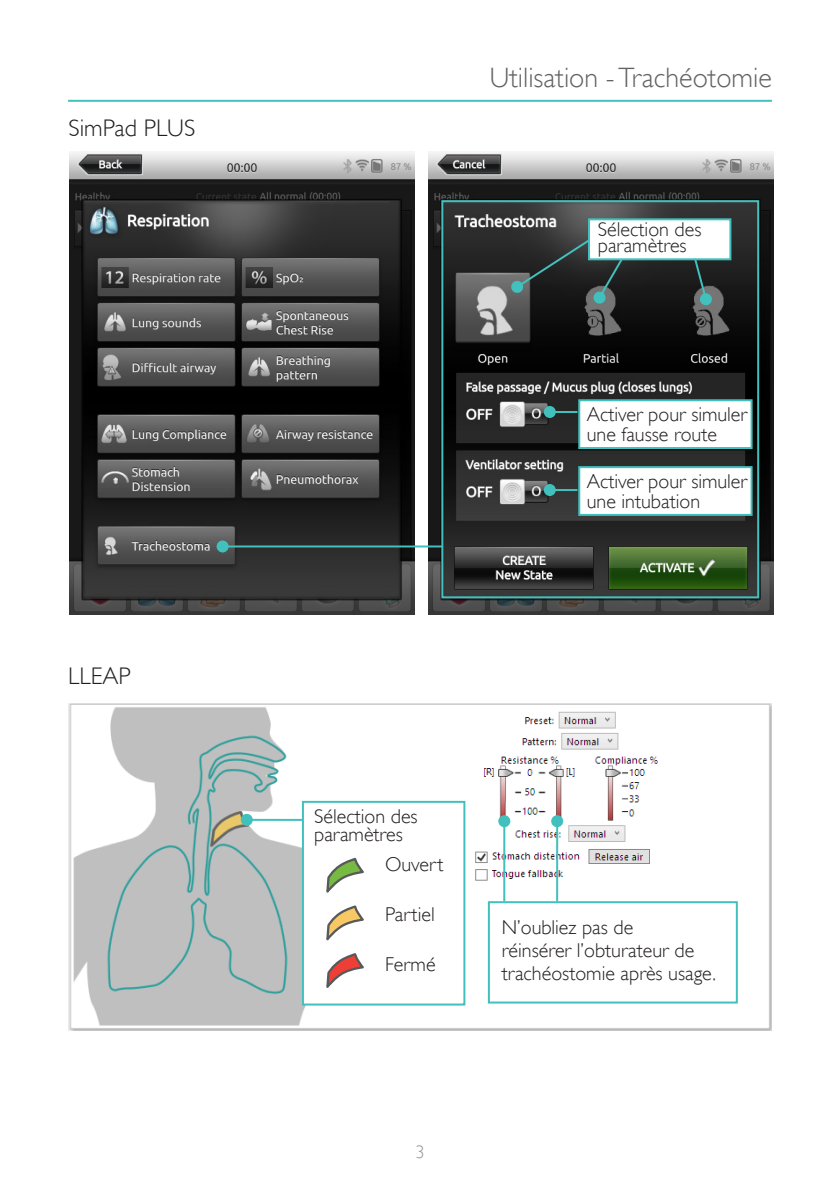
<style>
.page{position:relative;width:840px;height:1191px;background:#fff}
.page>*{position:absolute;margin:0;border:0;box-sizing:border-box;transform-origin:0 0}
.Heading_Right_Side{font:300 28px "Gill Alt One";color:#636366}
.SubHeading{font:300 24px "Gill Alt One";color:#231f20}
.Body_Text{font:300 20px/20px "Gill Alt One";color:#231f20}
.t1{font:300 18px "Gill Alt One";color:#8e9093}
</style>
<div class="page">
<hr style="left:68px;top:100px;width:703px;height:2px;background:#42c0bd">
<img style="left:69px;top:151px;width:345px;height:463px">
<img style="left:428px;top:151px;width:344px;height:463px">
<hr style="left:222px;top:545px;width:221px;height:2px;background:#42c0bd">
<div style="left:216px;top:540px;width:12px;height:12px;background:#42c0bd;border-radius:50%"></div>
<div style="left:441px;top:200px;width:317px;height:398px;border:2px solid #42c0bd"></div>
<img style="left:68px;top:704px;width:703px;height:326px">
<div style="left:587px;top:218px;width:144px;height:42px;background:#fff;border:2px solid #42c0bd"></div>
<hr style="left:247px;top:819px;width:55px;height:2px;background:#42c0bd">
<div style="left:241px;top:814px;width:12px;height:12px;background:#42c0bd;border-radius:50%"></div>
<svg style="left:510px;top:237px;width:114px;height:67px;background:#424c4c"></svg>
<svg style="left:692px;top:257px;width:20px;height:49px"></svg>
<hr style="left:549px;top:411px;width:28px;height:2px;background:#42c0bd">
<div style="left:543px;top:406px;width:12px;height:12px;background:#42c0bd;border-radius:50%"></div>
<hr style="left:549px;top:489px;width:28px;height:2px;background:#42c0bd">
<div style="left:543px;top:484px;width:12px;height:12px;background:#42c0bd;border-radius:50%"></div>
<div style="left:578px;top:399px;width:174px;height:50px;background:#fff;border:2px solid #42c0bd"></div>
<div style="left:578px;top:466px;width:174px;height:50px;background:#fff;border:2px solid #42c0bd"></div>
<div style="left:302px;top:801px;width:163px;height:204px;background:#fff;border:2px solid #42c0bd"></div>
<div style="left:487px;top:901px;width:250px;height:102px;background:#fff;border:2px solid #42c0bd"></div>
<svg style="left:326px;top:858px;width:38px;height:130px"></svg>
<hr style="left:556px;top:821px;width:2px;height:80px;background:#42c0bd">
<div style="left:551px;top:815px;width:12px;height:12px;background:#42c0bd;border-radius:50%"></div>
<hr style="left:503px;top:821px;width:2px;height:80px;background:#42c0bd">
<div style="left:498px;top:815px;width:12px;height:12px;background:#42c0bd;border-radius:50%"></div>
<p class="SubHeading" style="left:68px;top:114px;width:128px">SimPad PLUS</p>
<p class="SubHeading" style="left:68px;top:662px;width:64px">LLEAP</p>
<p class="Heading_Right_Side" style="left:489px;top:62px;width:283px">Utilisation - Trachéotomie</p>
<p class="Body_Text" style="left:597px;top:221px;width:105px;line-height:16px">Sélection des paramètres</p>
<p class="Body_Text" style="left:586px;top:404px;width:162px">Activer pour simuler une fausse route</p>
<p class="Body_Text" style="left:586px;top:471px;width:162px">Activer pour simuler une intubation</p>
<p class="Body_Text" style="left:314px;top:807px;width:105px;line-height:18px">Sélection des paramètres</p>
<p class="Body_Text" style="left:385px;top:854px;width:60px">Ouvert</p>
<p class="Body_Text" style="left:385px;top:904px;width:51px">Partiel</p>
<p class="Body_Text" style="left:385px;top:954px;width:52px">Fermé</p>
<p class="Body_Text" style="left:501px;top:915px;width:215px;line-height:23px">N’oubliez pas de<br>réinsérer l’obturateur de trachéostomie après usage.</p>
<p class="t1" style="left:415px;top:1141px;width:10px">3</p>
</div>
